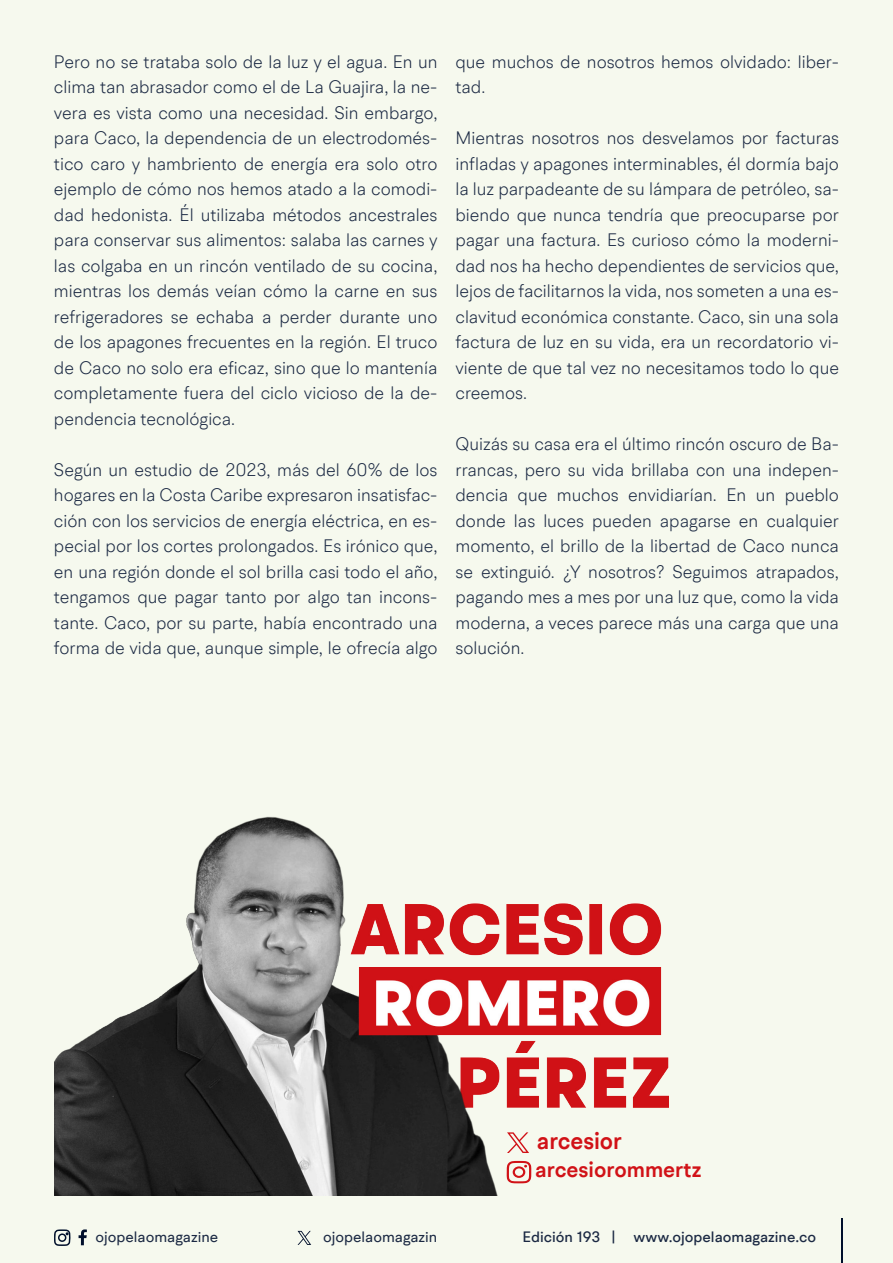
<style>
.page{position:relative;width:893px;height:1263px;background:#f6f9ee}
.page>*{position:absolute;margin:0;border:0;box-sizing:border-box;transform-origin:0 0}
.t1{font:600 23.85px "BR Hendrix";color:#d11217;scale:.96 1}
.t2{font:600 21.9px "BR Hendrix";color:#d11217}
.t3{font:300 18px/25.5px "BR Hendrix";color:#1b2943;text-align:justify}
.t4{font:500 15px "BR Hendrix";color:#1b2943}
.t5{font:15px "BR Hendrix";color:#1b2943}
</style>
<div class="page">
<svg style="left:79px;top:1229px;width:8px;height:16px"></svg>
<svg style="left:54px;top:1229px;width:17px;height:17px"></svg>
<hr style="left:841px;top:1219px;width:1px;height:44px;background:#000f2b">
<svg style="left:298px;top:1231px;width:13px;height:14px"></svg>
<img style="left:54px;top:816px;width:614px;height:379px">
<svg style="left:507px;top:1161px;width:24px;height:22px"></svg>
<svg style="left:507px;top:1132px;width:22px;height:21px"></svg>
<p class="t3" style="left:54px;top:48px;width:385px">Pero no se trataba solo de la luz y el agua. En un clima tan abrasador como el de La Guajira, la ne&shy;vera es vista como una necesidad. Sin embargo, para Caco, la dependencia de un electrodomés&shy;tico caro y hambriento de energía era solo otro ejemplo de cómo nos hemos atado a la comodi&shy;dad hedonista. Él utilizaba métodos ancestrales para conservar sus alimentos: salaba las carnes y las colgaba en un rincón ventilado de su cocina, mientras los demás veían cómo la carne en sus refrigeradores se echaba a perder durante uno de los apagones frecuentes en la región. El truco de Caco no solo era eficaz, sino que lo mantenía completamente fuera del ciclo vicioso de la de&shy;pendencia tecnológica.</p>
<p class="t3" style="left:54px;top:456px;width:385px">Según un estudio de 2023, más del 60% de los hogares en la Costa Caribe expresaron insatisfac&shy;ción con los servicios de energía eléctrica, en es&shy;pecial por los cortes prolongados. Es irónico que, en una región donde el sol brilla casi todo el año, tengamos que pagar tanto por algo tan incons&shy;tante. Caco, por su parte, había encontrado una forma de vida que, aunque simple, le ofrecía algo</p>
<p class="t3" style="left:455px;top:48px;width:385px">que muchos de nosotros hemos olvidado: liber&shy;tad.</p>
<p class="t3" style="left:455px;top:125px;width:385px">Mientras nosotros nos desvelamos por facturas infladas y apagones interminables, él dormía bajo la luz parpadeante de su lámpara de petróleo, sa&shy;biendo que nunca tendría que preocuparse por pagar una factura. Es curioso cómo la moderni&shy;dad nos ha hecho dependientes de servicios que, lejos de facilitarnos la vida, nos someten a una es&shy;clavitud económica constante. Caco, sin una sola factura de luz en su vida, era un recordatorio vi&shy;viente de que tal vez no necesitamos todo lo que creemos.</p>
<p class="t3" style="left:455px;top:431px;width:385px">Quizás su casa era el último rincón oscuro de Ba&shy;rrancas, pero su vida brillaba con una indepen&shy;dencia que muchos envidiarían. En un pueblo donde las luces pueden apagarse en cualquier momento, el brillo de la libertad de Caco nunca se extinguió. ¿Y nosotros? Seguimos atrapados, pagando mes a mes por una luz que, como la vida moderna, a veces parece más una carga que una solución.</p>
<h1 class="t1" style="left:537px;top:1126px;width:90px">arcesior</h1>
<p class="t2" style="left:535px;top:1156px;width:168px">arcesiorommertz</p>
<p class="t5" style="left:96px;top:1227px;width:124px">ojopelaomagazine</p>
<p class="t5" style="left:323px;top:1227px;width:116px">ojopelaomagazin</p>
<p class="t4" style="left:522px;top:1227px;width:295px">Edición 193 | www.ojopelaomagazine.co</p>
</div>
